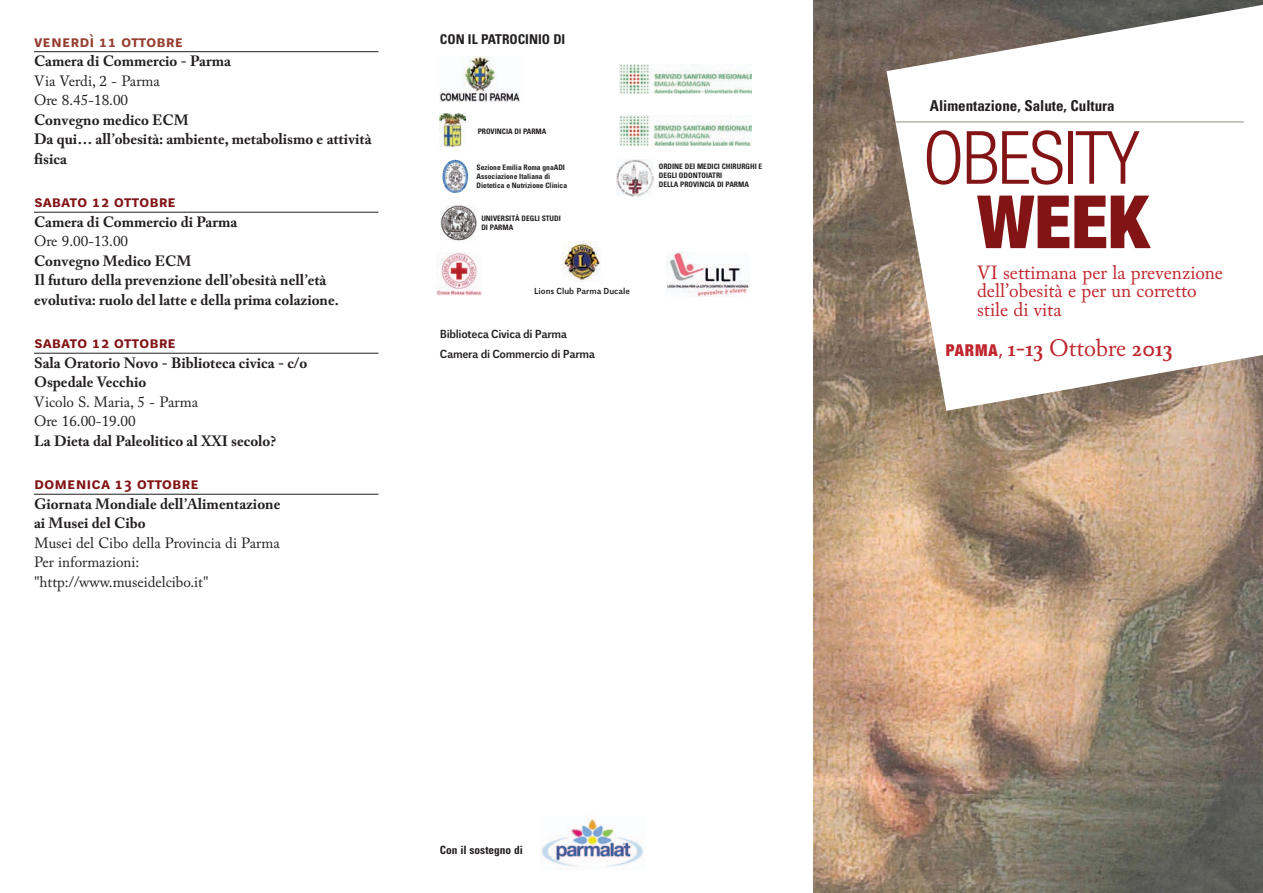
<style>
.page{position:relative;width:1263px;height:893px;background:#fff}
.page>*{position:absolute;margin:0;border:0;box-sizing:border-box;transform-origin:0 0}
.t1{font:300 condensed 73.65px "Helvetica Neue";letter-spacing:-.02em;color:#831416}
.t2{font:900 condensed 73.65px "Helvetica Neue";color:#831416}
.t3{font:24px "Mattioli 1885 Semi Bold SC";color:#c0262d}
.t4{font:19.2px/18.5px "Mattioli 1885";color:#c0262d}
.t5{font:18px "Csuni 1885 Bold SC";color:#831416}
.t6{font:18px "Csuni 1885 Bold SC";color:#973f30}
.t7{font:700 15px/19.5px "Mattioli 1885";color:#231f20}
.t8{font:15px/19.5px "Mattioli 1885";color:#231f20}
.t9{font:700 condensed 15px "Univers";color:#231f20}
.t10{font:700 condensed 13.5px "Univers";color:#231f20}
.t11{font:700 12px/19.2px "Csuni 1885";letter-spacing:-.025em;color:#231f20}
.t12{font:700 condensed 11.4px "Univers";color:#231f20}
.t13{font:700 9px "Csuni 1885";color:#231f20}
.t14{font:700 condensed 7.5px/9px "Univers";color:#231f20}
.s1{font-family:"Helvetica Neue";font-weight:900;font-stretch:condensed;font-size:16.35px}
.s2{font-family:"Univers";font-stretch:condensed;font-size:19.95px}
.s3{font-family:"Mattioli 1885"}
</style>
<div class="page">
<img style="left:813px;top:0;width:450px;height:893px">
<svg style="left:886px;top:2px;width:377px;height:409px"></svg>
<hr style="left:896px;top:121px;width:348px;height:2px;background:#b9b4ac">
<hr style="left:34px;top:51px;width:344px;height:1px;background:#231f20">
<hr style="left:34px;top:212px;width:344px;height:1px;background:#231f20">
<hr style="left:34px;top:353px;width:344px;height:1px;background:#231f20">
<hr style="left:34px;top:494px;width:344px;height:1px;background:#231f20">
<div style="left:928px;top:99px;width:335px;height:18px;background:#fff"></div>
<img style="left:442px;top:160px;width:26px;height:33px">
<img style="left:440px;top:114px;width:26px;height:33px">
<img style="left:441px;top:205px;width:36px;height:36px">
<img style="left:436px;top:253px;width:45px;height:42px">
<img style="left:617px;top:160px;width:36px;height:36px">
<img style="left:619px;top:116px;width:133px;height:29px">
<img style="left:620px;top:64px;width:132px;height:29px">
<img style="left:542px;top:818px;width:101px;height:49px">
<img style="left:439px;top:56px;width:81px;height:45px">
<img style="left:666px;top:253px;width:83px;height:44px">
<img style="left:563px;top:242px;width:37px;height:40px">
<p class="t6" style="left:34px;top:34px;width:151px">venerdì 11 ottobre</p>
<p class="t7" style="left:34px;top:53px;width:198px">Camera di Commercio - Parma</p>
<p class="t8" style="left:34px;top:73px;width:127px">Via Verdi, 2 - Parma<br>Ore 8.45-18.00</p>
<p class="t7" style="left:34px;top:111px;width:339px">Convegno medico ECM<br>Da qui… all’obesità: ambiente, metabolismo e attività fisica</p>
<p class="t5" style="left:34px;top:195px;width:144px">sabato 12 ottobre</p>
<p class="t7" style="left:34px;top:213px;width:205px">Camera di Commercio di Parma</p>
<p class="t8" style="left:34px;top:233px;width:96px">Ore 9.00-13.00</p>
<p class="t7" style="left:34px;top:252px;width:307px">Convegno Medico ECM<br>Il futuro della prevenzione dell’obesità nell’età evolutiva: ruolo del latte e della prima colazione.</p>
<p class="t5" style="left:34px;top:336px;width:144px">sabato 12 ottobre</p>
<p class="t7" style="left:34px;top:354px;width:275px">Sala Oratorio Novo - Biblioteca civica - c/o<br>Ospedale Vecchio</p>
<p class="t8" style="left:34px;top:394px;width:166px">Vicolo S. Maria, 5 - Parma<br>Ore 16.00-19.00</p>
<p class="t7" style="left:34px;top:432px;width:244px">La Dieta dal Paleolitico al XXI secolo?</p>
<p class="t5" style="left:34px;top:477px;width:166px">domenica 13 ottobre</p>
<p class="t7" style="left:34px;top:495px;width:248px">Giornata Mondiale dell’Alimentazione ai Musei del Cibo</p>
<p class="t8" style="left:34px;top:535px;width:247px">Musei del Cibo della Provincia di Parma<br>Per informazioni: "http://www.museidelcibo.it"</p>
<p class="t10" style="left:440px;top:34px;width:127px">CON IL PATROCINIO DI</p>
<p class="t14" style="left:478px;top:128px;width:70px">PROVINCIA DI PARMA</p>
<p class="t14" style="left:477px;top:163px;width:92px">Sezione Emilia Roma gnaADI<br>Associazione Italiana di<br>Dietetica e Nutrizione Clinica</p>
<p class="t14" style="left:481px;top:215px;width:81px">UNIVERSITÁ DEGLI STUDI<br>DI PARMA</p>
<p class="t13" style="left:534px;top:288px;width:97px">Lions Club Parma Ducale</p>
<p class="t11" style="left:440px;top:326px;width:157px">Biblioteca Civica di Parma<br>Camera di Commercio di Parma</p>
<p class="t14" style="left:659px;top:162px;width:105px">ORDINE DEI MEDICI CHIRURGHI E<br>DEGLI ODONTOIATRI<br>DELLA PROVINCIA DI PARMA</p>
<p class="t12" style="left:440px;top:845px;width:85px">Con il sostegno di</p>
<p class="t9" style="left:930px;top:100px;width:186px">Alimentazione, Salute, Cultura</p>
<h1 class="t1" style="left:923px;top:131px;width:218px">OBESITY</h1>
<h1 class="t2" style="left:977px;top:196px;width:173px">WEEK</h1>
<p class="t4" style="left:977px;top:265px;width:247px">VI settimana per la prevenzione dell’obesità e per un corretto stile di vita</p>
<h2 class="t3" style="left:946px;top:339px;width:229px"><span class="s1">PARMA</span><span class="s2">,</span> 1-13 <span class="s3">Ottobre</span> 2013</h2>
</div>
